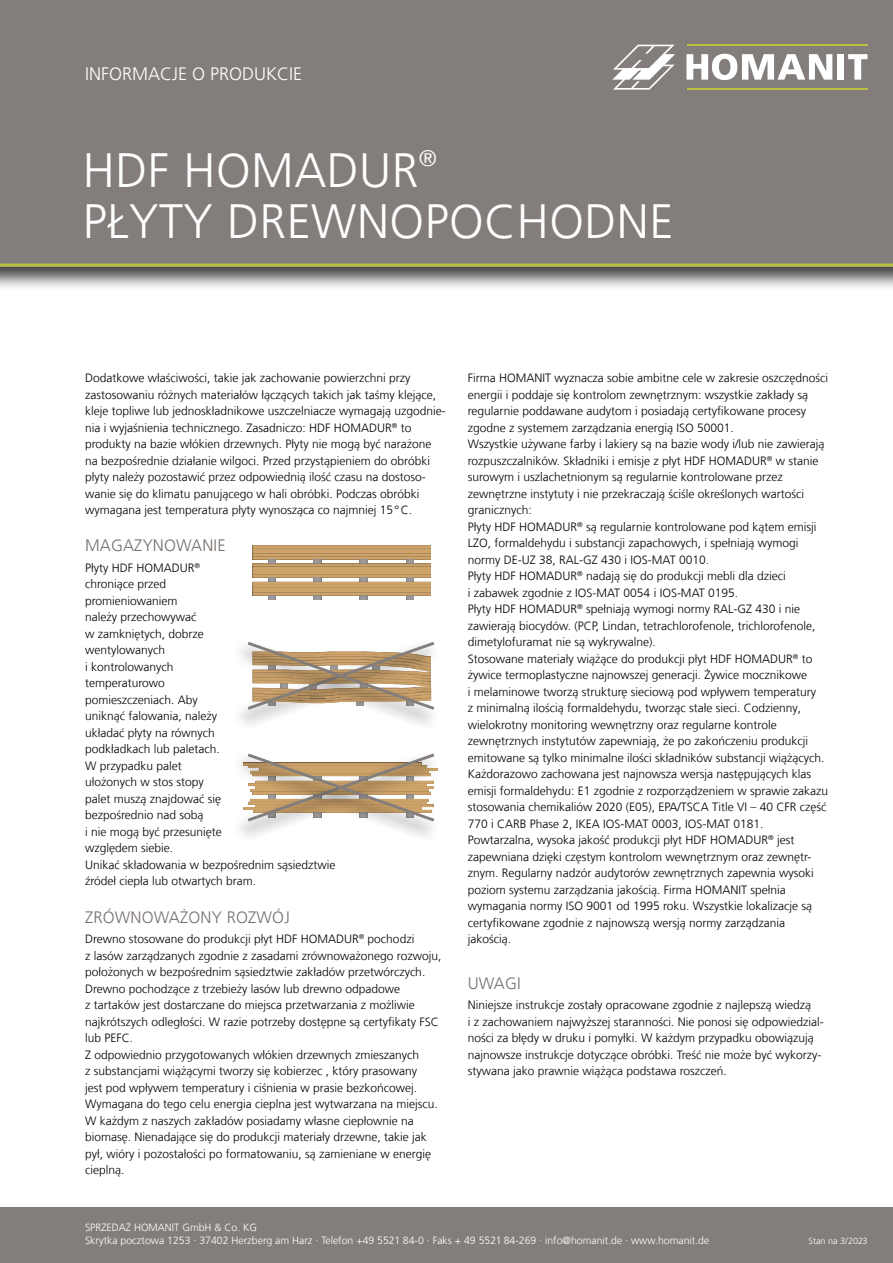
<style>
.page{position:relative;width:893px;height:1263px;background:#fff}
.page>*{position:absolute;margin:0;border:0;box-sizing:border-box;transform-origin:0 0}
.t1{font:300 48px/51px "Frutiger LT Com";letter-spacing:.01em;color:#fff}
.t2{font:300 18px "Frutiger LT Com";color:#fff}
.t3{font:300 16.5px "Frutiger LT Com";letter-spacing:.01em;color:#77716d}
.t4{font:300 12px/16.5px "Frutiger LT Com";color:#000}
.t5{font:300 10.5px/13.5px "Frutiger LT Com";color:#fff}
.t6{font:300 9px "Frutiger LT Com";color:#fff}
</style>
<div class="page">
<div style="left:0;top:1207px;width:893px;height:56px;background:#837e7b"></div>
<div style="left:0;top:0;width:893px;height:290px;background:#000;opacity:.75"></div>
<div style="left:0;top:0;width:893px;height:267px;background:#837e7b"></div>
<svg style="left:686px;top:54px;width:146px;height:26px"></svg>
<div style="left:837px;top:54px;width:7px;height:26px;background:#fff"></div>
<svg style="left:848px;top:54px;width:19px;height:26px"></svg>
<svg style="left:612px;top:45px;width:63px;height:45px"></svg>
<hr style="left:686px;top:45px;width:181px;height:1px;background:#bcc142">
<hr style="left:686px;top:88px;width:181px;height:2px;background:#bcc142">
<hr style="left:0;top:264px;width:893px;height:3px;background:#bcc142">
<img style="left:253px;top:593px;width:178px;height:2px">
<svg style="left:268px;top:595px;width:8px;height:5px"></svg>
<svg style="left:314px;top:595px;width:7px;height:5px"></svg>
<svg style="left:360px;top:595px;width:7px;height:5px"></svg>
<svg style="left:406px;top:595px;width:8px;height:5px"></svg>
<hr style="left:253px;top:590px;width:178px;height:3px;background:#cea36b">
<hr style="left:253px;top:587px;width:178px;height:3px;background:#cea36b">
<hr style="left:253px;top:584px;width:178px;height:3px;background:#cea36b">
<hr style="left:253px;top:582px;width:178px;height:2px;background:#cea36b">
<img style="left:253px;top:574px;width:178px;height:3px">
<svg style="left:268px;top:577px;width:8px;height:5px"></svg>
<svg style="left:314px;top:577px;width:7px;height:5px"></svg>
<svg style="left:360px;top:577px;width:7px;height:5px"></svg>
<svg style="left:406px;top:577px;width:8px;height:5px"></svg>
<hr style="left:253px;top:572px;width:178px;height:2px;background:#cea36b">
<hr style="left:253px;top:569px;width:178px;height:3px;background:#cea36b">
<hr style="left:253px;top:566px;width:178px;height:3px;background:#cea36b">
<hr style="left:253px;top:563px;width:178px;height:3px;background:#cea36b">
<img style="left:253px;top:556px;width:178px;height:3px">
<svg style="left:268px;top:559px;width:8px;height:4px"></svg>
<svg style="left:314px;top:559px;width:7px;height:4px"></svg>
<svg style="left:360px;top:559px;width:7px;height:4px"></svg>
<svg style="left:406px;top:559px;width:8px;height:4px"></svg>
<hr style="left:253px;top:553px;width:178px;height:3px;background:#cea36b">
<hr style="left:253px;top:551px;width:178px;height:2px;background:#cea36b">
<hr style="left:253px;top:548px;width:178px;height:3px;background:#cea36b">
<hr style="left:253px;top:545px;width:178px;height:3px;background:#cea36b">
<div style="left:231px;top:639px;width:210px;height:91px;background:#000;opacity:.75"></div>
<svg style="left:245px;top:639px;width:192px;height:73px"></svg>
<div style="left:231px;top:750px;width:210px;height:92px;background:#000;opacity:.75"></div>
<svg style="left:245px;top:751px;width:192px;height:73px"></svg>
<h2 class="t2" style="left:85px;top:63px;width:219px">INFORMACJE O PRODUKCIE</h2>
<h1 class="t1" style="left:83px;top:145px;width:592px">HDF HOMADUR<sup>®<br></sup>PŁYTY DREWNOPOCHODNE</h1>
<p class="t4" style="left:85px;top:370px;width:362px">Dodatkowe właściwości, takie jak zachowanie powierzchni przy zastosowaniu różnych materiałów łączących takich jak taśmy klejące, kleje topliwe lub jednoskładnikowe uszczelniacze wymagają uzgodnie&shy;nia i wyjaśnienia technicznego. Zasadniczo: HDF HOMADUR<sup>®</sup> to produkty na bazie włókien drzewnych. Płyty nie mogą być narażone na bezpośrednie działanie wilgoci. Przed przystąpieniem do obróbki płyty należy pozostawić przez odpowiednią ilość czasu na dostoso&shy;wanie się do klimatu panującego w hali obróbki. Podczas obróbki wymagana jest temperatura płyty wynosząca co najmniej 15°C.</p>
<h3 class="t3" style="left:85px;top:536px;width:142px">MAGAZYNOWANIE</h3>
<p class="t4" style="left:85px;top:559px;width:252px">Płyty HDF HOMADUR<sup>®<br></sup>chroniące przed<br>promieniowaniem<br>należy przechowywać<br>w zamkniętych, dobrze<br>wentylowanych<br>i kontrolowanych<br>temperaturowo<br>pomieszczeniach. Aby<br>uniknąć falowania, należy<br>układać płyty na równych<br>podkładkach lub paletach.<br>W przypadku palet<br>ułożonych w stos stopy<br>palet muszą znajdować się<br>bezpośrednio nad sobą<br>i nie mogą być przesunięte<br>względem siebie.<br>Unikać składowania w bezpośrednim sąsiedztwie źródeł ciepła lub otwartych bram.</p>
<h3 class="t3" style="left:85px;top:907px;width:206px">ZRÓWNOWAŻONY ROZWÓJ</h3>
<p class="t4" style="left:85px;top:931px;width:358px">Drewno stosowane do produkcji płyt HDF HOMADUR<sup>®</sup> pochodzi<br>z lasów zarządzanych zgodnie z zasadami zrównoważonego rozwoju, położonych w bezpośrednim sąsiedztwie zakładów przetwórczych.<br>Drewno pochodzące z trzebieży lasów lub drewno odpadowe<br>z tartaków jest dostarczane do miejsca przetwarzania z możliwie najkrótszych odległości. W razie potrzeby dostępne są certyfikaty FSC lub PEFC.<br>Z odpowiednio przygotowanych włókien drzewnych zmieszanych<br>z substancjami wiążącymi tworzy się kobierzec , który prasowany<br>jest pod wpływem temperatury i ciśnienia w prasie bezkońcowej.<br>Wymagana do tego celu energia cieplna jest wytwarzana na miejscu.<br>W każdym z naszych zakładów posiadamy własne ciepłownie na biomasę. Nienadające się do produkcji materiały drzewne, takie jak pył, wióry i pozostałości po formatowaniu, są zamieniane w energię cieplną.</p>
<p class="t4" style="left:468px;top:370px;width:362px">Firma HOMANIT wyznacza sobie ambitne cele w zakresie oszczędności energii i poddaje się kontrolom zewnętrznym: wszystkie zakłady są regularnie poddawane audytom i posiadają certyfikowane procesy zgodne z systemem zarządzania energią ISO 50001.<br>Wszystkie używane farby i lakiery są na bazie wody i/lub nie zawierają rozpuszczalników. Składniki i emisje z płyt HDF HOMADUR<sup>®</sup> w stanie surowym i uszlachetnionym są regularnie kontrolowane przez zewnętrzne instytuty i nie przekraczają ściśle określonych wartości granicznych:<br>Płyty HDF HOMADUR<sup>®</sup> są regularnie kontrolowane pod kątem emisji LZO, formaldehydu i substancji zapachowych, i spełniają wymogi normy DE-UZ 38, RAL-GZ 430 i IOS-MAT 0010.<br>Płyty HDF HOMADUR<sup>®</sup> nadają się do produkcji mebli dla dzieci<br>i zabawek zgodnie z IOS-MAT 0054 i IOS-MAT 0195.<br>Płyty HDF HOMADUR<sup>®</sup> spełniają wymogi normy RAL-GZ 430 i nie zawierają biocydów. (PCP, Lindan, tetrachlorofenole, trichlorofenole, dimetylofuramat nie są wykrywalne).<br>Stosowane materiały wiążące do produkcji płyt HDF HOMADUR<sup>®</sup> to żywice termoplastyczne najnowszej generacji. Żywice mocznikowe<br>i melaminowe tworzą strukturę sieciową pod wpływem temperatury<br>z minimalną ilością formaldehydu, tworząc stałe sieci. Codzienny, wielokrotny monitoring wewnętrzny oraz regularne kontrole zewnętrznych instytutów zapewniają, że po zakończeniu produkcji emitowane są tylko minimalne ilości składników substancji wiążących.<br>Każdorazowo zachowana jest najnowsza wersja następujących klas emisji formaldehydu: E1 zgodnie z rozporządzeniem w sprawie zakazu stosowania chemikaliów 2020 (E05), EPA/TSCA Title VI – 40 CFR część 770 i CARB Phase 2, IKEA IOS-MAT 0003, IOS-MAT 0181.<br>Powtarzalna, wysoka jakość produkcji płyt HDF HOMADUR<sup>®</sup> jest zapewniana dzięki częstym kontrolom wewnętrznym oraz zewnętr&shy;znym. Regularny nadzór audytorów zewnętrznych zapewnia wysoki poziom systemu zarządzania jakością. Firma HOMANIT spełnia wymagania normy ISO 9001 od 1995 roku. Wszystkie lokalizacje są certyfikowane zgodnie z najnowszą wersją normy zarządzania jakością.</p>
<h3 class="t3" style="left:468px;top:973px;width:55px">UWAGI</h3>
<p class="t4" style="left:468px;top:997px;width:358px">Niniejsze instrukcje zostały opracowane zgodnie z najlepszą wiedzą<br>i z zachowaniem najwyższej staranności. Nie ponosi się odpowiedzial&shy;ności za błędy w druku i pomyłki. W każdym przypadku obowiązują najnowsze instrukcje dotyczące obróbki. Treść nie może być wykorzy&shy;stywana jako prawnie wiążąca podstawa roszczeń.</p>
<p class="t5" style="left:85px;top:1220px;width:626px">SPRZEDAŻ HOMANIT GmbH &amp; Co. KG<br>Skrytka pocztowa 1253 · 37402 Herzberg am Harz · Telefon +49 5521 84-0 · Faks + 49 5521 84-269 · info@homanit.de · www.homanit.de</p>
<p class="t6" style="left:809px;top:1236px;width:60px">Stan na 3/2023</p>
</div>
